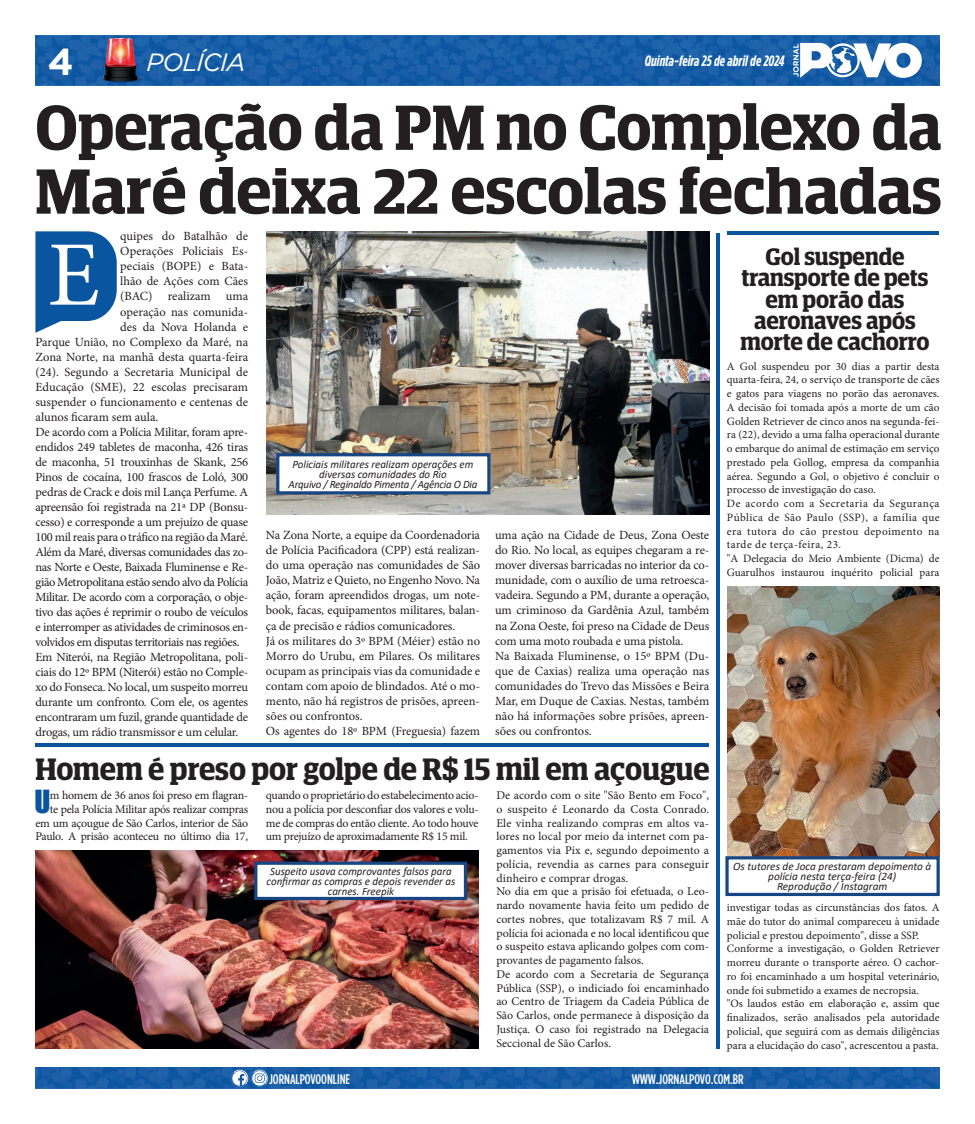
<style>
.page{position:relative;width:975px;height:1124px;background:#fff}
.page>*{position:absolute;margin:0;border:0;box-sizing:border-box;transform-origin:0 0}
.t1{font:92.12px "Minion Pro";color:#fff}
.t2{font:600 63.75px/63.8px "Guardian Egyptian Display";color:#231f20}
.t3{font:700 37.5px "Gotham";color:#fff}
.t4{font:600 31px "Guardian Egyptian Display";letter-spacing:-.005em;color:#231f20}
.t5{font:29.25px "Impact";color:#0a55a0}
.t6{font:italic 25px "Gotham";letter-spacing:-.04em;color:#fff}
.t7{font:600 23.75px/21.2px "Guardian Egyptian Display";letter-spacing:-.005em;color:#231f20;text-align:center}
.t8{font:italic 700 15px "Gotham Cond";color:#fff}
.t9{font:500 13.88px "Gotham Cond";color:#fff}
.t10{font:12.5px/15px "Minion Pro";letter-spacing:-.015em;color:#231f20}
.t11{font:11.88px/13.8px "Minion Pro";color:#231f20;text-align:justify}
.t12{font:11.88px/13.8px "Minion Pro";letter-spacing:-.02em;color:#231f20;text-align:right}
.t13{font:11.25px/13.8px "Minion Pro";color:#231f20}
.t14{font:italic 11.25px/10px "Calibri";color:#231f20;text-align:center}
</style>
<div class="page">
<img style="left:35px;top:1067px;width:904px;height:21px">
<img style="left:35px;top:35px;width:904px;height:50px">
<svg style="left:793px;top:42px;width:128px;height:37px"></svg>
<svg style="left:230px;top:1068px;width:39px;height:18px"></svg>
<img style="left:100px;top:38px;width:45px;height:45px">
<img style="left:266px;top:231px;width:443px;height:283px">
<img style="left:727px;top:586px;width:212px;height:270px">
<hr style="left:727px;top:231px;width:211px;height:4px;background:#0a55a0">
<hr style="left:35px;top:743px;width:674px;height:4px;background:#0a55a0">
<hr style="left:716px;top:233px;width:3px;height:815px;background:#0a55a0">
<div style="left:725px;top:856px;width:214px;height:39px;background:#fff;border:3px solid #174685"></div>
<div style="left:276px;top:453px;width:214px;height:41px;background:#fff;border:3px solid #174685"></div>
<img style="left:35px;top:850px;width:443px;height:198px">
<div style="left:254px;top:861px;width:213px;height:38px;background:#fff;border:3px solid #174685"></div>
<svg style="left:35px;top:231px;width:82px;height:102px;background:#3070af"></svg>
<h3 class="t3" style="left:48px;top:37px;width:27px">4</h3>
<p class="t8" style="left:644px;top:52px;width:141px">Quinta-feira 25 de abril de 2024</p>
<h3 class="t6" style="left:147px;top:47px;width:100px">POLÍCIA</h3>
<h2 class="t2" style="left:35px;top:95px;width:907px">Operação da PM no Complexo da<br>Maré deixa 22 escolas fechadas</h2>
<p class="t10" style="left:120px;top:229px;width:129px">quipes do Batalhão de</p>
<p class="t10" style="left:120px;top:244px;width:129px">Operações Policiais Es-</p>
<p class="t10" style="left:120px;top:259px;width:129px">peciais (BOPE) e Bata-</p>
<p class="t10" style="left:120px;top:274px;width:129px">lhão de Ações com Cães</p>
<p class="t10" style="left:120px;top:289px;width:129px">(BAC) realizam uma</p>
<p class="t10" style="left:120px;top:304px;width:129px">operação nas comunida-</p>
<p class="t10" style="left:120px;top:319px;width:129px">des da Nova Holanda e</p>
<p class="t10" style="left:35px;top:334px;width:214px">Parque União, no Complexo da Maré, na</p>
<p class="t10" style="left:35px;top:349px;width:214px">Zona Norte, na manhã desta quarta-feira</p>
<p class="t10" style="left:35px;top:364px;width:214px">(24). Segundo a Secretaria Municipal de</p>
<p class="t10" style="left:35px;top:379px;width:214px">Educação (SME), 22 escolas precisaram</p>
<p class="t10" style="left:35px;top:394px;width:214px">suspender o funcionamento e centenas de</p>
<p class="t10" style="left:35px;top:409px;width:124px">alunos ficaram sem aula.</p>
<p class="t10" style="left:35px;top:424px;width:214px">De acordo com a Polícia Militar, foram apre-</p>
<p class="t10" style="left:35px;top:439px;width:214px">endidos 249 tabletes de maconha, 426 tiras</p>
<p class="t10" style="left:35px;top:454px;width:214px">de maconha, 51 trouxinhas de Skank, 256</p>
<p class="t10" style="left:35px;top:469px;width:214px">Pinos de cocaína, 100 frascos de Loló, 300</p>
<p class="t10" style="left:35px;top:484px;width:214px">pedras de Crack e dois mil Lança Perfume. A</p>
<p class="t10" style="left:35px;top:499px;width:214px">apreensão foi registrada na 21ª DP (Bonsu-</p>
<p class="t10" style="left:35px;top:514px;width:214px">cesso) e corresponde a um prejuízo de quase</p>
<p class="t10" style="left:35px;top:529px;width:214px">100 mil reais para o tráfico na região da Maré.</p>
<p class="t10" style="left:35px;top:544px;width:214px">Além da Maré, diversas comunidades das zo-</p>
<p class="t10" style="left:35px;top:559px;width:214px">nas Norte e Oeste, Baixada Fluminense e Re-</p>
<p class="t10" style="left:35px;top:574px;width:214px">gião Metropolitana estão sendo alvo da Polícia</p>
<p class="t10" style="left:35px;top:589px;width:214px">Militar. De acordo com a corporação, o obje-</p>
<p class="t10" style="left:35px;top:604px;width:214px">tivo das ações é reprimir o roubo de veículos</p>
<p class="t10" style="left:35px;top:619px;width:214px">e interromper as atividades de criminosos en-</p>
<p class="t10" style="left:35px;top:634px;width:206px">volvidos em disputas territoriais nas regiões.</p>
<p class="t10" style="left:35px;top:649px;width:214px">Em Niterói, na Região Metropolitana, poli-</p>
<p class="t10" style="left:35px;top:664px;width:214px">ciais do 12º BPM (Niterói) estão no Comple-</p>
<p class="t10" style="left:35px;top:679px;width:214px">xo do Fonseca. No local, um suspeito morreu</p>
<p class="t10" style="left:35px;top:694px;width:214px">durante um confronto. Com ele, os agentes</p>
<p class="t10" style="left:35px;top:709px;width:214px">encontraram um fuzil, grande quantidade de</p>
<p class="t10" style="left:35px;top:724px;width:204px">drogas, um rádio transmissor e um celular.</p>
<h1 class="t1" style="left:48px;top:213px;width:54px">E</h1>
<p class="t14" style="left:288px;top:458px;width:190px">Policiais militares realizam operações em diversas comunidades do Rio<br>Arquivo / Reginaldo Pimenta / Agência O Dia</p>
<p class="t10" style="left:266px;top:528px;width:216px">Na Zona Norte, a equipe da Coordenadoria de Polícia Pacificadora (CPP) está realizan&shy;do uma operação nas comunidades de São João, Matriz e Quieto, no Engenho Novo. Na ação, foram apreendidos drogas, um note&shy;book, facas, equipamentos militares, balan&shy;ça de precisão e rádios comunicadores.<br>Já os militares do 3º BPM (Méier) estão no Morro do Urubu, em Pilares. Os militares ocupam as principais vias da comunidade e contam com apoio de blindados. Até o mo&shy;mento, não há registros de prisões, apreen&shy;sões ou confrontos.<br>Os agentes do 18º BPM (Freguesia) fazem</p>
<p class="t10" style="left:495px;top:528px;width:216px">uma ação na Cidade de Deus, Zona Oeste do Rio. No local, as equipes chegaram a re&shy;mover diversas barricadas no interior da co&shy;munidade, com o auxílio de uma retroesca&shy;vadeira. Segundo a PM, durante a operação, um criminoso da Gardênia Azul, também na Zona Oeste, foi preso na Cidade de Deus com uma moto roubada e uma pistola.<br>Na Baixada Fluminense, o 15º BPM (Du&shy;que de Caxias) realiza uma operação nas comunidades do Trevo das Missões e Beira Mar, em Duque de Caxias. Nestas, também não há informações sobre prisões, apreen&shy;sões ou confrontos.</p>
<h3 class="t4" style="left:35px;top:751px;width:675px">Homem é preso por golpe de R$ 15 mil em açougue</h3>
<h3 class="t5" style="left:34px;top:778px;width:18px">U</h3>
<p class="t12" style="left:35px;top:788px;width:214px">m homem de 36 anos foi preso em flagran-<br>te pela Polícia Militar após realizar compras em um açougue de São Carlos, interior de São Paulo. A prisão aconteceu no último dia 17,</p>
<p class="t11" style="left:266px;top:788px;width:214px">quando o proprietário do estabelecimento acio&shy;nou a polícia por desconfiar dos valores e volu&shy;me de compras do então cliente. Ao todo houve um prejuízo de aproximadamente R$ 15 mil.</p>
<p class="t11" style="left:496px;top:788px;width:214px;text-align:left">De acordo com o site "São Bento em Foco", o suspeito é Leonardo da Costa Conrado.<br>Ele vinha realizando compras em altos va&shy;lores no local por meio da internet com pa&shy;gamentos via Pix e, segundo depoimento a polícia, revendia as carnes para conseguir dinheiro e comprar drogas.<br>No dia em que a prisão foi efetuada, o Leo&shy;nardo novamente havia feito um pedido de cortes nobres, que totalizavam R$ 7 mil. A polícia foi acionada e no local identificou que o suspeito estava aplicando golpes com com&shy;provantes de pagamento falsos.<br>De acordo com a Secretaria de Segurança Pública (SSP), o indiciado foi encaminhado ao Centro de Triagem da Cadeia Pública de São Carlos, onde permanece à disposição da Justiça. O caso foi registrado na Delegacia Seccional de São Carlos.</p>
<p class="t14" style="left:266px;top:866px;width:190px">Suspeito usava comprovantes falsos para confirmar as compras e depois revender as carnes. Freepik</p>
<h3 class="t7" style="left:740px;top:246px;width:190px">Gol suspende transporte de pets em porão das aeronaves após morte de cachorro</h3>
<p class="t13" style="left:726px;top:359px;width:214px">A Gol suspendeu por 30 dias a partir desta quarta-feira, 24, o serviço de transporte de cães e gatos para viagens no porão das aeronaves.<br>A decisão foi tomada após a morte de um cão Golden Retriever de cinco anos na segunda-fei&shy;ra (22), devido a uma falha operacional durante o embarque do animal de estimação em serviço prestado pela Gollog, empresa da companhia aérea. Segundo a Gol, o objetivo é concluir o processo de investigação do caso.<br>De acordo com a Secretaria da Segurança Pública de São Paulo (SSP), a família que era tutora do cão prestou depoimento na tarde de terça-feira, 23.<br>"A Delegacia do Meio Ambiente (Dicma) de Guarulhos instaurou inquérito policial para</p>
<p class="t14" style="left:733px;top:861px;width:199px">Os tutores de Joca prestaram depoimento à polícia nesta terça-feira (24)<br>Reprodução / Instagram</p>
<p class="t13" style="left:726px;top:900px;width:214px">investigar todas as circunstâncias dos fatos. A mãe do tutor do animal compareceu à unidade policial e prestou depoimento", disse a SSP.<br>Conforme a investigação, o Golden Retriever morreu durante o transporte aéreo. O cachor&shy;ro foi encaminhado a um hospital veterinário, onde foi submetido a exames de necropsia.<br>"Os laudos estão em elaboração e, assim que finalizados, serão analisados pela autoridade policial, que seguirá com as demais diligências para a elucidação do caso", acrescentou a pasta.</p>
<p class="t9" style="left:269px;top:1070px;width:83px">JORNALPOVOONLINE</p>
<p class="t9" style="left:631px;top:1070px;width:113px">WWW.JORNALPOVO.COM.BR</p>
</div>
